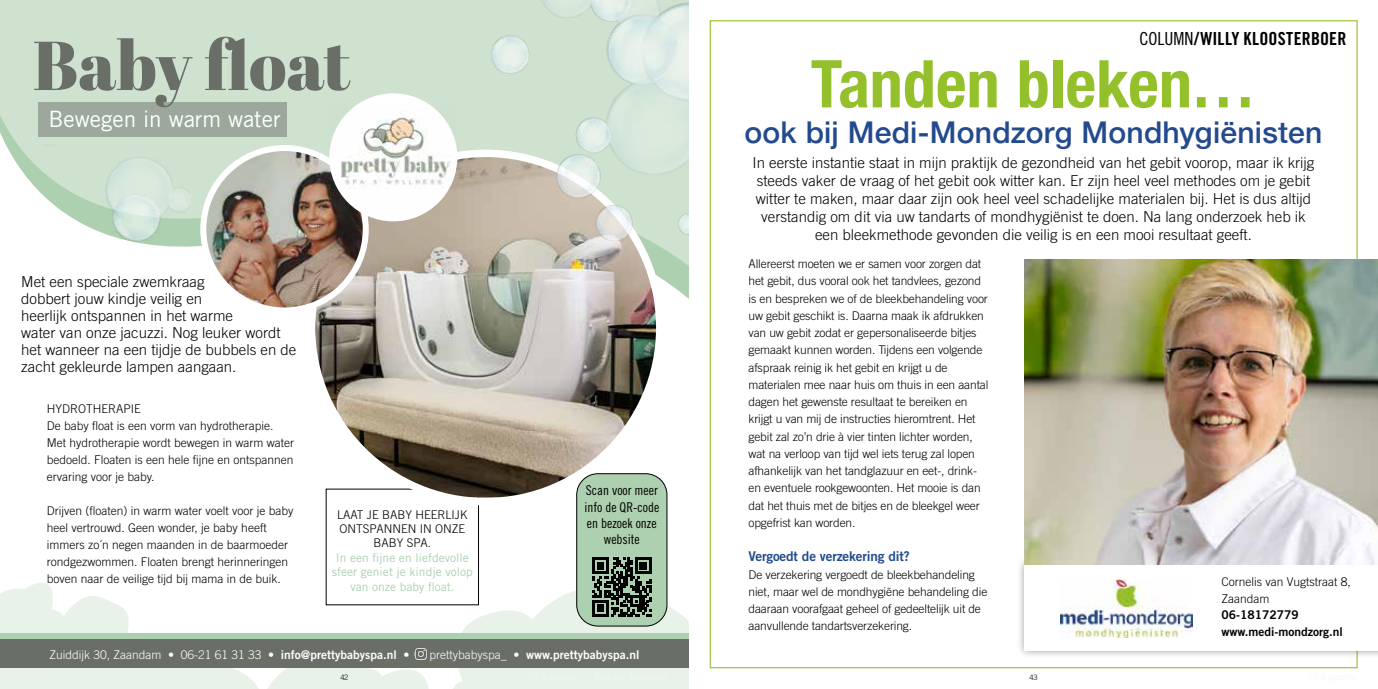
<style>
.page{position:relative;width:1378px;height:689px;background:#fff}
.page>*{position:absolute;margin:0;border:0;box-sizing:border-box;transform-origin:0 0}
.t1{font:69px "Abril Fatface";color:#696e67}
.t2{font:700 condensed 66px "Helvetica Neue";color:#94c12b}
.t3{font:500 30px "Helvetica Neue";letter-spacing:.01em;color:#23498e}
.t4{font:22.5px "Trade Gothic LT Std";color:#fff}
.t5{font:18px "Trade Gothic LT Std Bd Cn 20";letter-spacing:.01em;color:#000}
.t6{font:300 15px/17px "Trade Gothic LT Std";color:#000;text-align:center}
.t7{font:13.5px/16.2px "Trade Gothic LT Std Cn 18";color:#000;text-align:center}
.t8{font:13.5px "Trade Gothic LT Std Bd 2";letter-spacing:-.01em;color:#214a8f}
.t9{font:300 12px/17.2px "Trade Gothic LT Std";letter-spacing:-.01em;color:#000}
.t10{font:12px/14.4px "Trade Gothic LT Std";color:#add0b0;text-align:center}
.t11{font:300 12px "Trade Gothic LT Std";color:#fff}
.t12{font:12px "Trade Gothic LT Std Bd 2";color:#fff}
.t13{font:12px/16.5px "Trade Gothic LT Std Bd 2";color:#000}
.t14{font:300 7.5px "Trade Gothic LT Std";color:#000}
.s1{font-family:"Trade Gothic LT Std Bd 2";font-weight:400}
.s2{font-family:"Trade Gothic LT Std";font-weight:300}
.s3{font-family:"Trade Gothic LT Std Cn 18"}
</style>
<div class="page">
<div style="left:1017px;top:556px;width:361px;height:102px;background:#000;opacity:.4"></div>
<div style="left:1025px;top:564px;width:353px;height:86px;background:#fff"></div>
<img style="left:1060px;top:580px;width:133px;height:57px">
<img style="left:1025px;top:259px;width:353px;height:305px">
<svg style="left:0;top:581px;width:689px;height:108px"></svg>
<svg style="left:0;top:0;width:689px;height:276px;background:#d2e4d3"></svg>
<img style="left:314px;top:153px;width:346px;height:344px">
<img style="left:491px;top:0;width:198px;height:240px">
<div style="left:0;top:633px;width:689px;height:18px;background:#add0b0"></div>
<div style="left:0;top:639px;width:689px;height:29px;background:#696e67"></div>
<div style="left:38px;top:102px;width:249px;height:34px;background:#9ba89b"></div>
<img style="left:26px;top:145px;width:165px;height:113px">
<img style="left:414px;top:648px;width:13px;height:12px">
<img style="left:203px;top:148px;width:163px;height:162px;border-radius:81px">
<div style="left:200px;top:145px;width:169px;height:168px;border:6px solid #fff;border-radius:50%"></div>
<div style="left:329px;top:93px;width:128px;height:128px;background:#fff;border-radius:50%"></div>
<img style="left:326px;top:104px;width:132px;height:110px">
<div style="left:577px;top:474px;width:90px;height:152px;background:#add0b0;border-radius:21px"></div>
<div style="left:576px;top:473px;width:91px;height:153px;border:1px solid #000;border-radius:21px"></div>
<svg style="left:592px;top:557px;width:59px;height:59px"></svg>
<h1 class="t1" style="left:33px;top:17px;width:319px">Baby float</h1>
<h3 class="t4" style="left:49px;top:105px;width:233px">Bewegen in warm water</h3>
<p class="t6" style="left:21px;top:273px;width:277px;text-align:left">Met een speciale zwemkraag<br>dobbert jouw kindje veilig en<br>heerlijk ontspannen in het warme<br>water van onze jacuzzi. Nog leuker wordt het wanneer na een tijdje de bubbels en de zacht gekleurde lampen aangaan.</p>
<p class="t9" style="left:47px;top:400px;width:249px">HYDROTHERAPIE<br>De baby float is een vorm van hydrotherapie.<br>Met hydrotherapie wordt bewegen in warm water bedoeld. Floaten is een hele fijne en ontspannen ervaring voor je baby.</p>
<p class="t9" style="left:47px;top:502px;width:248px">Drijven (floaten) in warm water voelt voor je baby heel vertrouwd. Geen wonder, je baby heeft immers zo´n negen maanden in de baarmoeder rondgezwommen. Floaten brengt herinneringen boven naar de veilige tijd bij mama in de buik.</p>
<p class="t9" style="left:337px;top:507px;width:132px;line-height:14.4px;text-align:center">LAAT JE BABY HEERLIJK<br>ONTSPANNEN IN ONZE<br>BABY SPA.</p>
<p class="t10" style="left:332px;top:550px;width:142px">In een fijne en liefdevolle sfeer geniet je kindje volop van onze baby float.</p>
<p class="t7" style="left:584px;top:482px;width:76px">Scan voor meer info de QR-code en bezoek onze website</p>
<p class="t11" style="left:49px;top:648px;width:362px">Zuiddijk 30, Zaandam • 06-21 61 31 33 • <span class="s1">info@prettybabyspa.nl</span> •</p>
<p class="t12" style="left:429px;top:647px;width:212px"><span class="s2">prettybabyspa_ •</span> www.prettybabyspa.nl</p>
<h3 class="t5" style="left:1139px;top:28px;width:208px"><span class="s3">COLUMN</span>/WILLY KLOOSTERBOER</h3>
<h2 class="t2" style="left:811px;top:29px;width:447px">Tanden bleken…</h2>
<h3 class="t3" style="left:744px;top:108px;width:579px">ook bij Medi-Mondzorg Mondhygiënisten</h3>
<p class="t6" style="left:752px;top:154px;width:563px;line-height:18px">In eerste instantie staat in mijn praktijk de gezondheid van het gebit voorop, maar ik krijg steeds vaker de vraag of het gebit ook witter kan. Er zijn heel veel methodes om je gebit witter te maken, maar daar zijn ook heel veel schadelijke materialen bij. Het is dus altijd verstandig om dit via uw tandarts of mondhygiënist te doen. Na lang onderzoek heb ik een bleekmethode gevonden die veilig is en een mooi resultaat geeft.</p>
<p class="t9" style="left:748px;top:255px;width:241px">Allereerst moeten we er samen voor zorgen dat het gebit, dus vooral ook het tandvlees, gezond is en bespreken we of de bleekbehandeling voor uw gebit geschikt is. Daarna maak ik afdrukken van uw gebit zodat er gepersonaliseerde bitjes gemaakt kunnen worden. Tijdens een volgende afspraak reinig ik het gebit en krijgt u de materialen mee naar huis om thuis in een aantal dagen het gewenste resultaat te bereiken en krijgt u van mij de instructies hieromtrent. Het gebit zal zo’n drie à vier tinten lichter worden, wat na verloop van tijd wel iets terug zal lopen afhankelijk van het tandglazuur en eet-, drink&shy;en eventuele rookgewoonten. Het mooie is dan dat het thuis met de bitjes en de bleekgel weer opgefrist kan worden.</p>
<p class="t8" style="left:748px;top:548px;width:163px">Vergoedt de verzekering dit?</p>
<p class="t9" style="left:748px;top:565px;width:240px">De verzekering vergoedt de bleekbehandeling niet, maar wel de mondhygiëne behandeling die daaraan voorafgaat geheel of gedeeltelijk uit de aanvullende tandartsverzekering.</p>
<p class="t9" style="left:1221px;top:573px;width:131px;line-height:16.5px">Cornelis van Vugtstraat 8,<br>Zaandam</p>
<p class="t13" style="left:1221px;top:606px;width:123px">06-18172779 www.medi-mondzorg.nl</p>
<p class="t14" style="left:340px;top:672px;width:9px">42</p>
<p class="t14" style="left:1029px;top:672px;width:10px">43</p>
</div>
